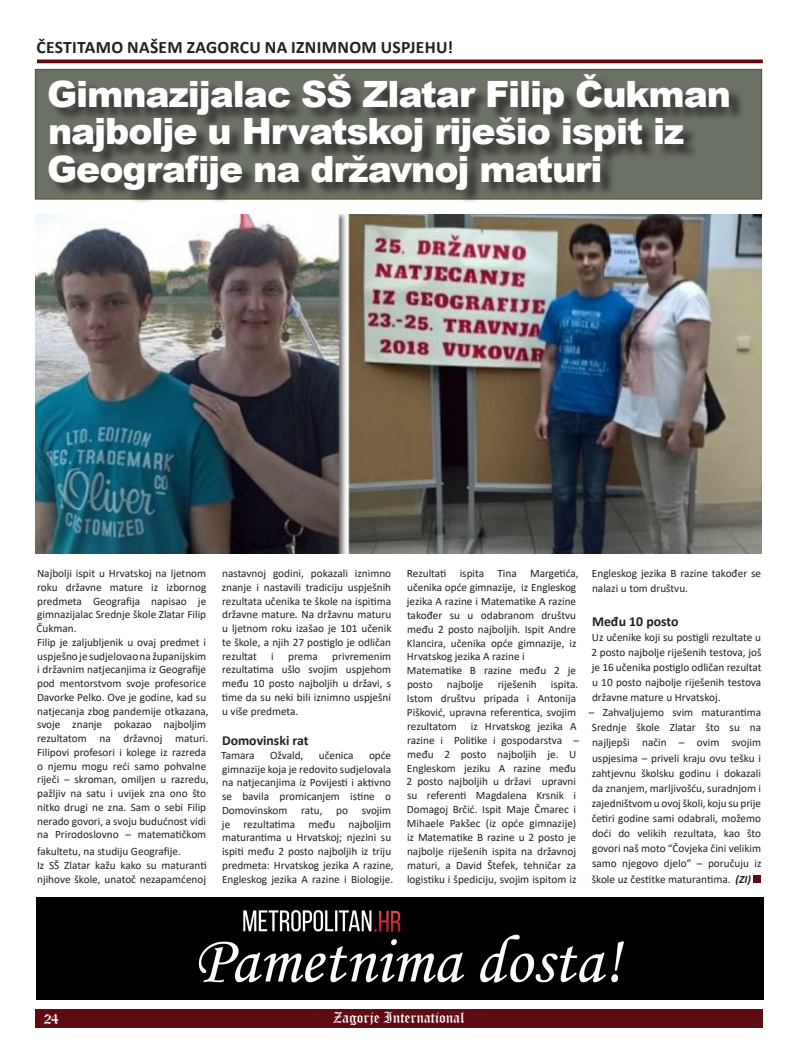
<style>
.page{position:relative;width:798px;height:1063px;background:#fff}
.page>*{position:absolute;margin:0;border:0;box-sizing:border-box;transform-origin:0 0}
.t1{font:900 36.25px/37.5px "Arial";letter-spacing:-.03em;color:#fff}
.t2{font:700 17.5px "Calibri";letter-spacing:.02em;color:#231f20}
.t3{font:15px "Old English Text";color:#fff}
.t4{font:700 13.75px "Calibri";color:#231f20}
.t5{font:11.25px/13.8px "Calibri";color:#231f20}
.s1{font-weight:700;font-style:italic}
</style>
<div class="page">
<div style="left:35px;top:1009px;width:727px;height:19px;background:#600a14"></div>
<div style="left:35px;top:69px;width:726px;height:131px;background:#6b7165;border:1px solid #4d632c"></div>
<hr style="left:37px;top:60px;width:725px;height:3px;background:#600a14">
<div style="left:51px;top:76px;width:693px;height:129px;background:#231f20;opacity:.75"></div>
<div style="left:753px;top:875px;width:7px;height:8px;background:#600a14"></div>
<img style="left:35px;top:214px;width:726px;height:340px">
<img style="left:37px;top:898px;width:726px;height:101px">
<p class="t2" style="left:36px;top:35px;width:418px">ČESTITAMO NAŠEM ZAGORCU NA IZNIMNOM USPJEHU!</p>
<p class="t1" style="left:47px;top:74px;width:685px">Gimnazijalac SŠ Zlatar Filip Čukman najbolje u Hrvatskoj riješio ispit iz<br>Geografije na državnoj maturi</p>
<p class="t5" style="left:37px;top:566px;width:171px;text-align:justify">Najbolji ispit u Hrvatskoj na ljetnom roku državne mature iz izbornog predmeta Geografija napisao je gimnazijalac Srednje škole Zlatar Filip Čukman.</p>
<p class="t5" style="left:37px;top:635px;width:173px">Filip je zaljubljenik u ovaj predmet i uspješno je sudjelovao na županijskim i državnim natjecanjima iz Geografije pod mentorstvom svoje profesorice Davorke Pelko. Ove je godine, kad su natjecanja zbog pandemije otkazana, svoje znanje pokazao najboljim rezultatom na državnoj maturi.<br>Filipovi profesori i kolege iz razreda o njemu mogu reći samo pohvalne riječi – skroman, omiljen u razredu, pažljiv na satu i uvijek zna ono što nitko drugi ne zna. Sam o sebi Filip nerado govori, a svoju budućnost vidi na Prirodoslovno – matematičkom</p>
<p class="t5" style="left:37px;top:844px;width:145px">fakultetu, na studiju Geografije.</p>
<p class="t5" style="left:37px;top:858px;width:171px">Iz SŠ Zlatar kažu kako su maturanti njihove škole, unatoč nezapamćenoj</p>
<p class="t5" style="left:222px;top:566px;width:171px;text-align:justify">nastavnoj godini, pokazali iznimno znanje i nastavili tradiciju uspješnih rezultata učenika te škole na ispitima državne mature. Na državnu maturu u ljetnom roku izašao je 101 učenik te škole, a njih 27 postiglo je odličan rezultat</p>
<p class="t5" style="left:222px;top:649px;width:171px;text-align:justify;text-indent:110px">privremenim rezultatima ušlo svojim uspjehom među 10 posto najboljih u državi, s time da su neki bili iznimno uspješni u više predmeta.</p>
<p class="t4" style="left:222px;top:731px;width:88px">Domovinski rat</p>
<p class="t5" style="left:221px;top:748px;width:35px">Tamara</p>
<p class="t5" style="left:270px;top:748px;width:35px">Ožvald,</p>
<p class="t5" style="left:319px;top:748px;width:36px">učenica</p>
<p class="t5" style="left:271px;top:649px;width:4px">i</p>
<p class="t5" style="left:288px;top:649px;width:31px">prema</p>
<p class="t5" style="left:222px;top:748px;width:173px;text-indent:147px">opće gimnazije koja je redovito sudjelovala na natjecanjima iz Povijesti i aktivno se bavila promicanjem istine o<br>Domovinskom ratu, po svojim je rezultatima među najboljim maturantima u Hrvatskoj; njezini su ispiti među 2 posto najboljih iz triju predmeta: Hrvatskog jezika A razine,<br>Engleskog jezika A razine i Biologije.</p>
<p class="t5" style="left:407px;top:566px;width:173px">Rezultati ispita Tina Margetića, učenika opće gimnazije, iz Engleskog jezika A razine i Matematike A razine također su u odabranom društvu među 2 posto najboljih. Ispit Andre Klancira, učenika opće gimnazije, iz Hrvatskog jezika A razine i</p>
<p class="t5" style="left:407px;top:663px;width:171px">Matematike B razine među 2 je posto najbolje</p>
<p class="t5" style="left:407px;top:677px;width:173px;text-indent:91px">riješenih ispita.<br>Istom društvu pripada i Antonija<br>Pišković, upravna referentica, svojim rezultatom</p>
<p class="t5" style="left:406px;top:719px;width:174px;text-indent:64px">iz Hrvatskog jezika A razine i Politike i gospodarstva – među 2 posto najboljih je. U Engleskom jeziku A razine među 2 posto najboljih u državi upravni su referenti Magdalena Krsnik i Domagoj Brčić. Ispit Maje Čmarec i Mihaele Pakšec (iz opće gimnazije) iz Matematike B razine u 2 posto je najbolje riješenih ispita na državnoj maturi, a David Štefek, tehničar za logistiku i špediciju, svojim ispitom iz</p>
<p class="t5" style="left:591px;top:566px;width:171px;line-height:15.1px">Engleskog jezika B razine također se nalazi u tom društvu.</p>
<p class="t4" style="left:591px;top:611px;width:88px">Među 10 posto</p>
<p class="t5" style="left:591px;top:629px;width:172px;line-height:15.1px;text-align:justify">Uz učenike koji su postigli rezultate u 2 posto najbolje riješenih testova, još je 16 učenika postiglo odličan rezultat u 10 posto najbolje riješenih testova državne mature u Hrvatskoj.</p>
<p class="t5" style="left:588px;top:705px;width:174px;line-height:15.1px;text-align:justify">– Zahvaljujemo svim maturantima Srednje škole Zlatar što su na najljepši način – ovim svojim uspjesima – priveli kraju ovu tešku i zahtjevnu školsku godinu i dokazali da znanjem, marljivošću, suradnjom i zajedništvom u ovoj školi, koju su prije četiri godine sami odabrali, možemo doći do velikih rezultata, kao što govori naš moto “Čovjeka čini velikim samo njegovo djelo” – poručuju iz škole uz čestitke maturantima. <span class="s1">(ZI)</span></p>
<h3 class="t3" style="left:44px;top:1009px;width:17px">24</h3>
<h3 class="t3" style="left:333px;top:1008px;width:133px">Zagorje International</h3>
</div>
